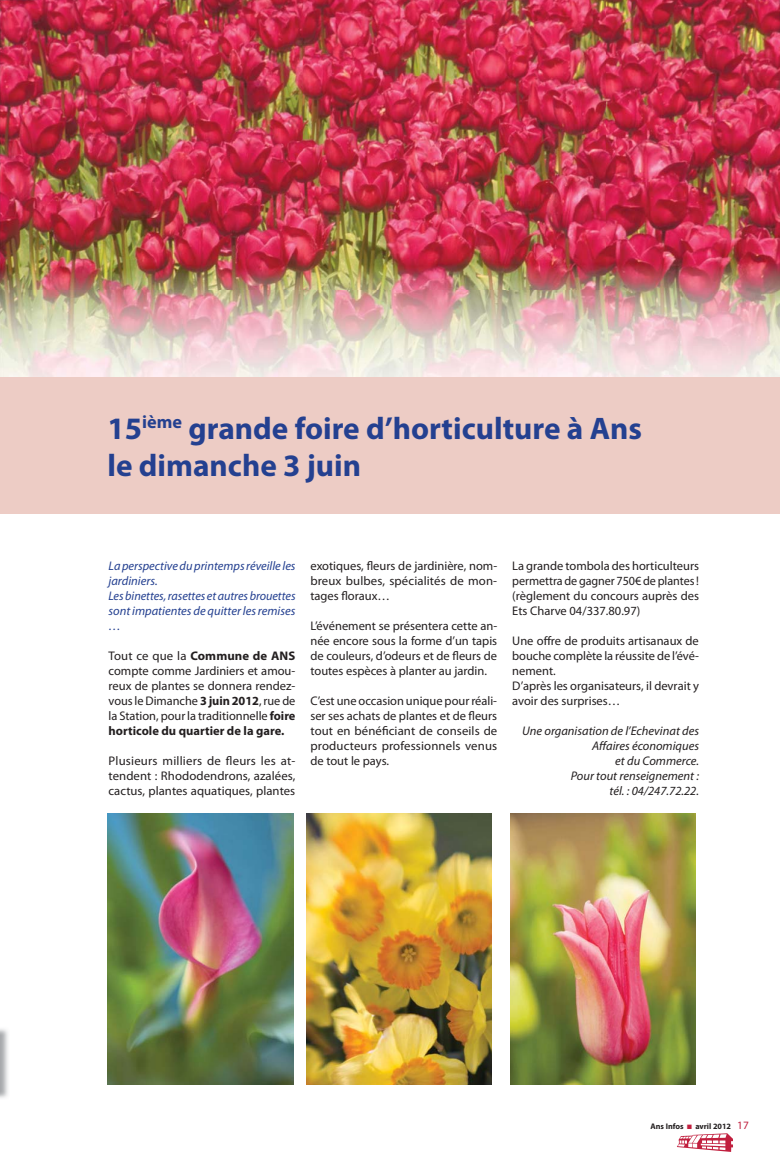
<style>
.page{position:relative;width:780px;height:1170px;background:#fff}
.page>*{position:absolute;margin:0;border:0;box-sizing:border-box;transform-origin:0 0}
.t1{font:700 31.25px/37.2px "Myriad Pro";color:#244090}
.t2{font:12.5px/15px "Myriad Pro";color:#231f20;text-align:justify}
.t3{font:italic 12.5px/15px "Myriad Pro";color:#244090}
.t4{font:italic 12.5px/15px "Myriad Pro";color:#231f20;text-align:right}
.t5{font:700 8.12px "Myriad Pro";color:#231f20}
.s1{font-weight:700}
.s2{font-family:"Myriad MM.400.600.";font-weight:400;font-size:11.25px;color:#c11f3e}
</style>
<div class="page">
<img style="left:0;top:0;width:780px;height:377px">
<div style="left:0;top:377px;width:780px;height:137px;background:#edccc5"></div>
<img style="left:108px;top:813px;width:185px;height:271px">
<img style="left:510px;top:813px;width:185px;height:271px">
<img style="left:306px;top:813px;width:185px;height:271px">
<img style="left:0;top:1029px;width:8px;height:69px">
<svg style="left:677px;top:1133px;width:56px;height:18px"></svg>
<h1 class="t1" style="left:107px;top:413px;width:536px">15<sup>ième</sup> grande foire d’horticulture à Ans le dimanche 3 juin</h1>
<p class="t3" style="left:109px;top:560px;width:188px">La perspective du printemps réveille les jardiniers.<br>Les binettes, rasettes et autres brouettes sont impatientes de quitter les remises …</p>
<p class="t2" style="left:109px;top:650px;width:188px">Tout ce que la <span class="s1">Commune de ANS </span>compte comme Jardiniers et amou&shy;reux de plantes se donnera rendez&shy;vous le Dimanche <span class="s1">3 juin 2012</span>, rue de la Station, pour la traditionnelle <span class="s1">foire horticole du quartier de la gare.</span></p>
<p class="t2" style="left:109px;top:755px;width:188px">Plusieurs milliers de fleurs les at&shy;tendent : Rhododendrons, azalées, cactus, plantes aquatiques, plantes</p>
<p class="t2" style="left:310px;top:560px;width:188px">exotiques, fleurs de jardinière, nom&shy;breux bulbes, spécialités de mon&shy;tages floraux…</p>
<p class="t2" style="left:310px;top:620px;width:188px">L’événement se présentera cette an&shy;née encore sous la forme d’un tapis de couleurs, d’odeurs et de fleurs de toutes espèces à planter au jardin.</p>
<p class="t2" style="left:310px;top:695px;width:188px">C’est une occasion unique pour réali&shy;ser ses achats de plantes et de fleurs tout en bénéficiant de conseils de producteurs professionnels venus de tout le pays.</p>
<p class="t2" style="left:512px;top:560px;width:188px">La grande tombola des horticulteurs permettra de gagner 750€ de plantes ! (règlement du concours auprès des Ets Charve 04/337.80.97)</p>
<p class="t2" style="left:512px;top:635px;width:188px;text-align:left">Une offre de produits artisanaux de bouche complète la réussite de l’évé&shy;nement.<br>D’après les organisateurs, il devrait y avoir des surprises…</p>
<p class="t4" style="left:522px;top:725px;width:178px">Une organisation de l’Echevinat des<br>Affaires économiques<br>et du Commerce.<br>Pour tout renseignement :<br>tél. : 04/247.72.22.</p>
<p class="t5" style="left:650px;top:1123px;width:35px">Ans Infos</p>
<p class="t5" style="left:695px;top:1123px;width:55px">avril 2012 <span class="s2">17</span></p>
</div>
